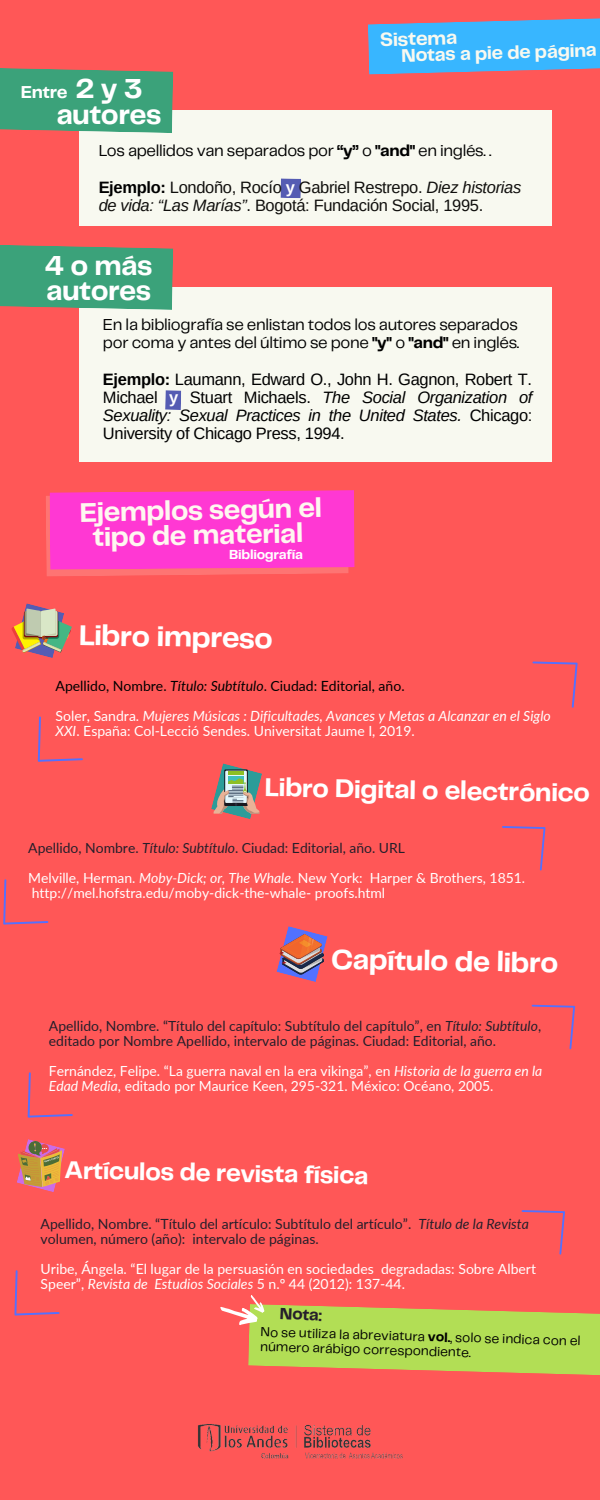
<style>
.page{position:relative;width:600px;height:1500px;background:#ff5757}
.page>*{position:absolute;margin:0;border:0;box-sizing:border-box;transform-origin:0 0}
.t1{font:700 29.7px "Telegraf";color:#fff}
.t2{font:700 29px "Telegraf";color:#fff}
.t3{font:700 28.6px "Telegraf";letter-spacing:-.02em;color:#fff}
.t4{font:700 28.1px/24.7px "Telegraf";color:#fef7f0;text-align:center}
.t5{font:700 26.7px "Telegraf";color:#fff}
.t6{font:700 25.3px "Telegraf";color:#fff}
.t7{font:700 19.8px "Telegraf";color:#f8f9f0}
.t8{font:700 19.1px "Telegraf";color:#f8f9f0}
.t9{font:700 18px "Telegraf";letter-spacing:-.02em;color:#fff}
.t10{font:700 16.8px "Telegraf";color:#251f2b}
.t11{font:16.5px/18px "Arimo";letter-spacing:-.02em;color:#000;text-align:justify}
.t12{font:16.5px/18px "Telegraf";letter-spacing:-.02em;color:#000}
.t13{font:16.5px/18px "Arimo";letter-spacing:-.02em;color:#100f0d}
.t14{font:italic 14px/15px "Lato";color:#fff}
.t15{font:14px/15px "Lato";color:#fff}
.t16{font:14px/15px "Lato";color:#251f2b}
.t17{font:14px "Lato";color:#000}
.t18{font:13.9px/15px "Lato";color:#fff}
.t19{font:13.9px/15px "Lato";color:#251f2b}
.t20{font:700 13.6px "Telegraf";letter-spacing:-.02em;color:#fff}
.t21{font:13.5px/14.8px "Telegraf";color:#000}
.s1{font-weight:700}
.s2{font-weight:700;color:#000}
.s3{font-weight:700;color:#fff}
.s4{font-style:italic}
.s5{font-style:normal}
</style>
<div class="page">
<img style="left:198px;top:1424px;width:205px;height:35px">
<div style="left:79px;top:110px;width:473px;height:116px;background:#f8f9f0"></div>
<svg style="left:0;top:68px;width:173px;height:65px"></svg>
<svg style="left:280px;top:178px;width:21px;height:20px"></svg>
<div style="left:79px;top:287px;width:473px;height:175px;background:#f8f9f0"></div>
<svg style="left:0;top:245px;width:173px;height:65px"></svg>
<svg style="left:165px;top:390px;width:16px;height:20px"></svg>
<svg style="left:368px;top:18px;width:232px;height:57px"></svg>
<svg style="left:46px;top:490px;width:309px;height:86px"></svg>
<svg style="left:12px;top:603px;width:60px;height:55px"></svg>
<svg style="left:532px;top:661px;width:46px;height:47px"></svg>
<svg style="left:37px;top:716px;width:46px;height:46px"></svg>
<svg style="left:211px;top:763px;width:51px;height:56px"></svg>
<svg style="left:3px;top:879px;width:46px;height:46px"></svg>
<svg style="left:502px;top:826px;width:44px;height:45px"></svg>
<svg style="left:277px;top:926px;width:51px;height:56px"></svg>
<svg style="left:27px;top:1072px;width:46px;height:46px"></svg>
<svg style="left:531px;top:1004px;width:44px;height:46px"></svg>
<svg style="left:17px;top:1139px;width:48px;height:53px"></svg>
<svg style="left:14px;top:1270px;width:46px;height:46px"></svg>
<svg style="left:521px;top:1210px;width:44px;height:45px"></svg>
<svg style="left:220px;top:1295px;width:380px;height:80px"></svg>
<p class="t7" style="left:380px;top:31px;width:79px;rotate:-2deg">Sistema</p>
<p class="t8" style="left:401px;top:48px;width:197px;rotate:-2deg">Notas a pie de página</p>
<p class="t3" style="left:75px;top:76px;width:69px">2y3</p>
<p class="t3" style="left:56px;top:102px;width:107px">autores</p>
<p class="t12" style="left:99px;top:142px;width:395px">Los apellidos van separados por <span class="s1">“y”</span> o <span class="s1">"and"</span> en inglés. .</p>
<p class="t13" style="left:99px;top:178px;width:424px"><span class="s2">Ejemplo:</span> Londoño, Rocío <span class="s3">y</span> Gabriel Restrepo. <span class="s4">Diez historias de vida: “Las Marías”</span>. Bogotá: Fundación Social, 1995.</p>
<p class="t9" style="left:21px;top:84px;width:48px">Entre</p>
<p class="t3" style="left:45px;top:253px;width:109px">4 o más</p>
<p class="t3" style="left:46px;top:279px;width:107px">autores</p>
<p class="t12" style="left:103px;top:316px;width:418px">En la bibliografía se enlistan todos los autores separados por coma y antes del último se pone <span class="s1">"y"</span> o <span class="s1">"and"</span> en inglés.</p>
<p class="t11" style="left:103px;top:370px;width:431px"><span class="s1">Ejemplo:</span> Laumann, Edward O., John H. Gagnon, Robert T.<br>Michael <span class="s3">y</span> Stuart Michaels. <span class="s4">The Social Organization of Sexuality: Sexual Practices in the United States.</span> Chicago:<br>University of Chicago Press, 1994.</p>
<p class="t4" style="left:79px;top:501px;width:244px;rotate:-1deg">Ejemplos según el tipo de material</p>
<p class="t20" style="left:229px;top:548px;width:75px">Bibliografía</p>
<p class="t1" style="left:79px;top:622px;width:196px;rotate:1deg">Libro impreso</p>
<p class="t17" style="left:56px;top:677px;width:351px">Apellido, Nombre. <span class="s4">Título: Subtítulo</span>. Ciudad: Editorial, año.</p>
<p class="t14" style="left:56px;top:708px;width:497px"><span class="s5">Soler, Sandra.</span> Mujeres Músicas : Dificultades, Avances y Metas a Alcanzar en el Siglo<br>XXI<span class="s5">. España: Col-Lecció Sendes. Universitat Jaume I, 2019.</span></p>
<p class="t5" style="left:265px;top:776px;width:327px;rotate:1deg">Libro Digital o electrónico</p>
<p class="t19" style="left:28px;top:841px;width:378px">Apellido, Nombre. <span class="s4">Título: Subtítulo</span>. Ciudad: Editorial, año. URL</p>
<p class="t18" style="left:28px;top:871px;width:498px">Melville, Herman. <span class="s4">Moby-Dick; or, The Whale.</span> New York: Harper &amp; Brothers, 1851. http://mel.hofstra.edu/moby-dick-the-whale- proofs.html</p>
<p class="t2" style="left:331px;top:947px;width:229px;rotate:1deg">Capítulo de libro</p>
<p class="t19" style="left:49px;top:1019px;width:494px">Apellido, Nombre. “Título del capítulo: Subtítulo del capítulo”, en <span class="s4">Título: Subtítulo</span>, editado por Nombre Apellido, intervalo de páginas. Ciudad: Editorial, año.</p>
<p class="t18" style="left:49px;top:1064px;width:495px">Fernández, Felipe. “La guerra naval en la era vikinga”, en <span class="s4">Historia de la guerra en la<br>Edad Media</span>, editado por Maurice Keen, 295-321. México: Océano, 2005.</p>
<p class="t6" style="left:64px;top:1159px;width:306px;rotate:1deg">Artículos de revista física</p>
<p class="t16" style="left:41px;top:1216px;width:490px">Apellido, Nombre. “Título del artículo: Subtítulo del artículo”. <span class="s4">Título de la Revista </span>volumen, número (año): intervalo de páginas.</p>
<p class="t15" style="left:41px;top:1261px;width:497px">Uribe, Ángela. “El lugar de la persuasión en sociedades degradadas: Sobre Albert<br>Speer”, <span class="s4">Revista de Estudios Sociales</span> 5 n.º 44 (2012): 137-44.</p>
<p class="t21" style="left:261px;top:1324px;width:322px;rotate:2deg">No se utiliza la abreviatura <span class="s1">vol.</span>, solo se indica con el número arábigo correspondiente.</p>
<p class="t10" style="left:280px;top:1306px;width:43px;rotate:3deg">Nota:</p>
</div>
